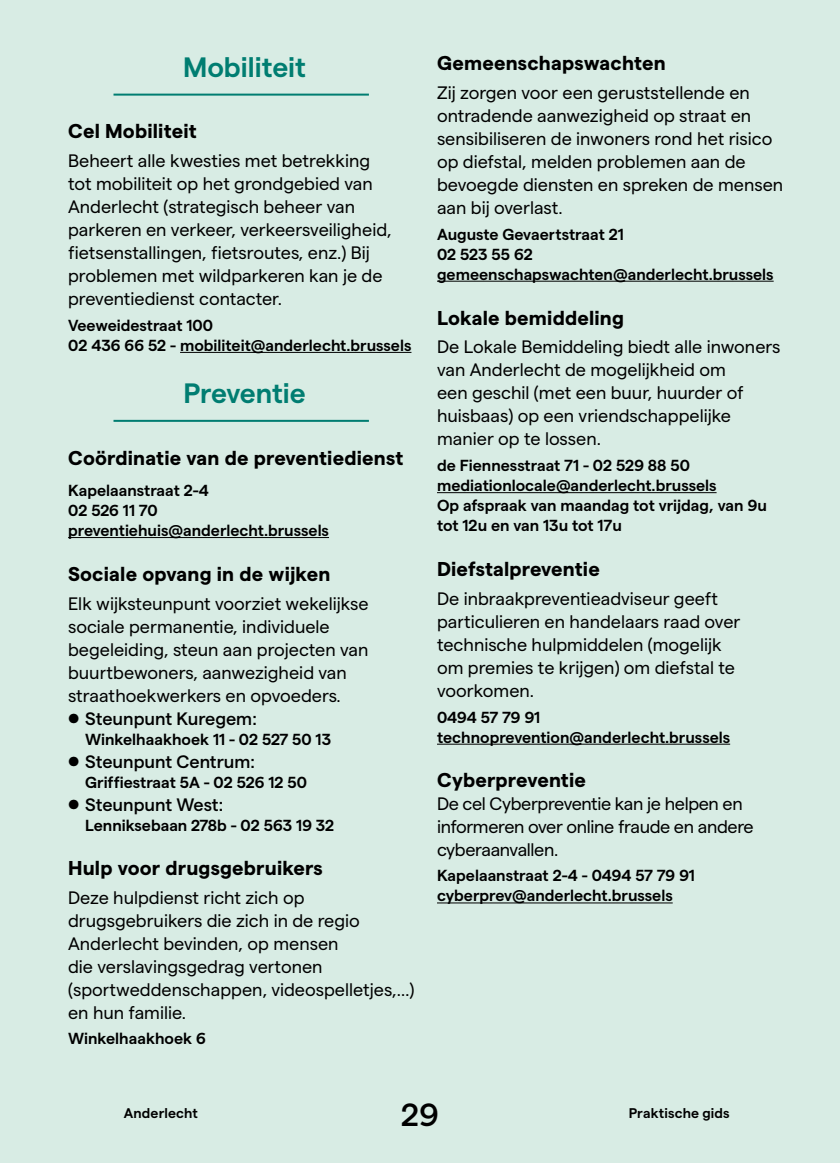
<style>
.page{position:relative;width:840px;height:1163px;background:#fff}
.page>*{position:absolute;margin:0;border:0;box-sizing:border-box;transform-origin:0 0}
.t1{font:500 32px "Matter SQ";color:#000}
.t2{font:600 28px "Matter SQ";color:#007d71}
.t3{font:700 20px "Matter SQ";letter-spacing:.01em;color:#000}
.t4{font:18px/23px "Matter SQ";color:#000}
.t5{font:18px/23px "Matter SQ";letter-spacing:-.02em;color:#000}
.t6{font:500 18px "Matter SQ";color:#000}
.t7{font:600 16px/20px "Matter SQ";color:#000}
.t8{font:600 14px "Matter SQ";letter-spacing:.01em;color:#000}
.s1{font-weight:600;font-size:24px}
</style>
<div class="page">
<div style="left:0;top:0;width:839px;height:1162px;background:#d8ece4"></div>
<hr style="left:113px;top:94px;width:256px;height:2px;background:#007d71">
<hr style="left:180px;top:352px;width:231px;height:1px;background:#000">
<hr style="left:113px;top:420px;width:256px;height:2px;background:#007d71">
<hr style="left:68px;top:537px;width:261px;height:1px;background:#000">
<hr style="left:437px;top:281px;width:336px;height:1px;background:#000">
<hr style="left:437px;top:492px;width:279px;height:1px;background:#000">
<hr style="left:437px;top:743px;width:292px;height:1px;background:#000">
<hr style="left:437px;top:902px;width:235px;height:1px;background:#000">
<h2 class="t2" style="left:183px;top:46px;width:124px">Mobiliteit</h2>
<p class="t3" style="left:68px;top:116px;width:130px">Cel Mobiliteit</p>
<p class="t4" style="left:68px;top:148px;width:325px">Beheert alle kwesties met betrekking tot mobiliteit op het grondgebied van Anderlecht (strategisch beheer van parkeren en verkeer, verkeersveiligheid, fietsenstallingen, fietsroutes, enz.) Bij problemen met wildparkeren kan je de preventiedienst contacter.</p>
<p class="t7" style="left:68px;top:314px;width:344px">Veeweidestraat 100<br>02 436 66 52 - mobiliteit@anderlecht.brussels</p>
<h2 class="t2" style="left:183px;top:372px;width:124px">Preventie</h2>
<p class="t3" style="left:68px;top:442px;width:336px">Coördinatie van de preventiedienst</p>
<p class="t7" style="left:68px;top:479px;width:262px">Kapelaanstraat 2-4<br>02 526 11 70 preventiehuis@anderlecht.brussels</p>
<p class="t3" style="left:68px;top:559px;width:264px">Sociale opvang in de wijken</p>
<p class="t4" style="left:68px;top:590px;width:302px">Elk wijksteunpunt voorziet wekelijkse sociale permanentie, individuele begeleiding, steun aan projecten van buurtbewoners, aanwezigheid van straathoekwerkers en opvoeders.</p>
<p class="t6" style="left:68px;top:705px;width:190px"><span class="s1">•</span> Steunpunt Kuregem:</p>
<p class="t7" style="left:85px;top:727px;width:247px">Winkelhaakhoek 11 - 02 527 50 13</p>
<p class="t6" style="left:68px;top:748px;width:188px"><span class="s1">•</span> Steunpunt Centrum:</p>
<p class="t7" style="left:85px;top:770px;width:223px">Griffiestraat 5A - 02 526 12 50</p>
<p class="t6" style="left:68px;top:791px;width:156px"><span class="s1">•</span> Steunpunt West:</p>
<p class="t7" style="left:85px;top:813px;width:250px">Lenniksebaan 278b - 02 563 19 32</p>
<p class="t3" style="left:68px;top:852px;width:256px">Hulp voor drugsgebruikers</p>
<p class="t4" style="left:68px;top:884px;width:347px">Deze hulpdienst richt zich op drugsgebruikers die zich in de regio<br>Anderlecht bevinden, op mensen<br>die verslavingsgedrag vertonen (sportweddenschappen, videospelletjes,…) en hun familie.</p>
<p class="t7" style="left:68px;top:1027px;width:139px">Winkelhaakhoek 6</p>
<p class="t3" style="left:437px;top:48px;width:230px">Gemeenschapswachten</p>
<p class="t4" style="left:437px;top:79px;width:347px">Zij zorgen voor een geruststellende en ontradende aanwezigheid op straat en sensibiliseren de inwoners rond het risico op diefstal, melden problemen aan de bevoegde diensten en spreken de mensen aan bij overlast.</p>
<p class="t7" style="left:437px;top:222px;width:338px">Auguste Gevaertstraat 21<br>02 523 55 62 gemeenschapswachten@anderlecht.brussels</p>
<p class="t3" style="left:437px;top:303px;width:188px">Lokale bemiddeling</p>
<p class="t4" style="left:437px;top:334px;width:345px">De Lokale Bemiddeling biedt alle inwoners van Anderlecht de mogelijkheid om<br>een geschil (met een buur, huurder of huisbaas) op een vriendschappelijke manier op te lossen.</p>
<p class="t7" style="left:437px;top:454px;width:331px">de Fiennesstraat 71 - 02 529 88 50 mediationlocale@anderlecht.brussels<br>Op afspraak van maandag tot vrijdag, van 9u tot 12u en van 13u tot 17u</p>
<p class="t3" style="left:437px;top:554px;width:164px">Diefstalpreventie</p>
<p class="t4" style="left:437px;top:585px;width:305px">De inbraakpreventieadviseur geeft particulieren en handelaars raad over technische hulpmiddelen (mogelijk om premies te krijgen) om diefstal te voorkomen.</p>
<p class="t7" style="left:437px;top:705px;width:294px">0494 57 79 91 technoprevention@anderlecht.brussels</p>
<p class="t3" style="left:437px;top:764px;width:150px">Cyberpreventie</p>
<p class="t5" style="left:437px;top:790px;width:318px">De cel Cyberpreventie kan je helpen en informeren over online fraude en andere cyberaanvallen.</p>
<p class="t7" style="left:437px;top:864px;width:259px">Kapelaanstraat 2-4 - 0494 57 79 91 cyberprev@anderlecht.brussels</p>
<p class="t8" style="left:124px;top:1102px;width:76px">Anderlecht</p>
<h1 class="t1" style="left:401px;top:1090px;width:39px">29</h1>
<p class="t8" style="left:628px;top:1102px;width:102px">Praktische gids</p>
</div>
